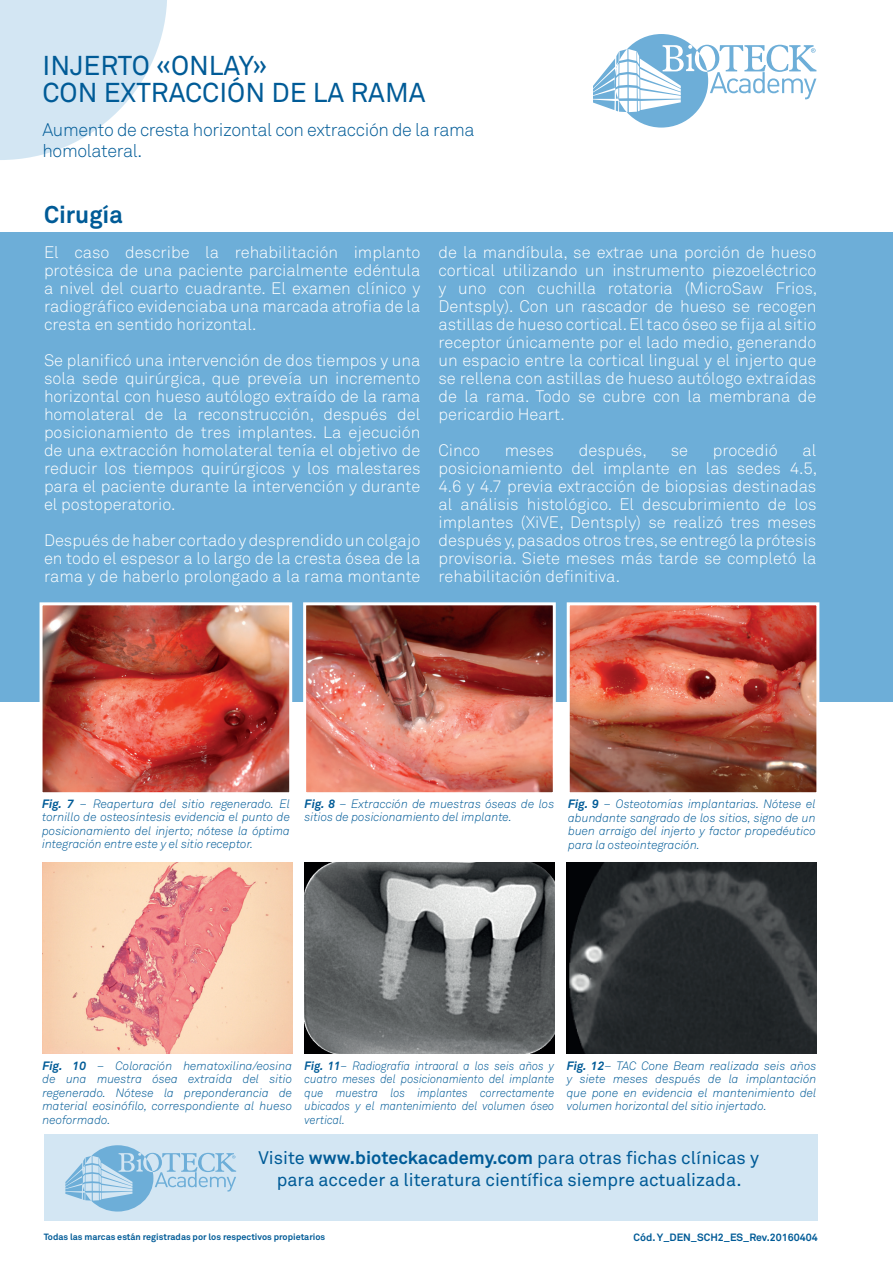
<style>
.page{position:relative;width:893px;height:1263px;background:#fff}
.page>*{position:absolute;margin:0;border:0;box-sizing:border-box;transform-origin:0 0}
.t1{font:27px/27px "Akkurat Pro";color:#005b97}
.t2{font:700 24px "Akkurat Pro";color:#005b97}
.t3{font:18px/21.6px "Akkurat Pro";color:#005b97;text-align:center}
.t4{font:18px/21px "Akkurat Light Pro";letter-spacing:-.02em;color:#005b97}
.t5{font:16.5px/18px "Akkurat Light Pro";color:#fff;text-align:justify}
.t6{font:italic 12px/13.5px "Akkurat Light Pro";color:#005b97;text-align:justify}
.t7{font:italic 12px/13.5px "Akkurat Light Pro";color:#005b97;text-align:justify;scale:.94 1}
.t8{font:700 10.5px "Akkurat Pro";color:#005b97}
.t9{font:700 9px "Akkurat Pro";color:#005b97}
.s1{font-family:"Akkurat Pro";font-weight:700}
.s2{font-weight:700}
</style>
<div class="page">
<svg style="left:0;top:0;width:167px;height:160px"></svg>
<svg style="left:593px;top:34px;width:223px;height:94px"></svg>
<div style="left:0;top:232px;width:893px;height:470px;background:#6daed8"></div>
<img style="left:44px;top:606px;width:244px;height:185px">
<div style="left:40px;top:602px;width:252px;height:193px;border:3px solid #fff"></div>
<img style="left:43px;top:862px;width:249px;height:191px">
<img style="left:305px;top:862px;width:249px;height:191px">
<img style="left:307px;top:606px;width:245px;height:185px">
<div style="left:303px;top:602px;width:253px;height:193px;border:3px solid #fff"></div>
<img style="left:571px;top:606px;width:244px;height:185px">
<div style="left:567px;top:602px;width:252px;height:193px;border:3px solid #fff"></div>
<img style="left:567px;top:862px;width:249px;height:191px">
<div style="left:44px;top:1134px;width:774px;height:86px;background:#d3e6f3"></div>
<svg style="left:65px;top:1145px;width:171px;height:66px"></svg>
<h1 class="t1" style="left:43px;top:53px;width:385px">INJERTO «ONLAY»<br>CON EXTRACCIÓN DE LA RAMA</h1>
<p class="t4" style="left:43px;top:119px;width:434px">Aumento de cresta horizontal con extracción de la rama homolateral.</p>
<h2 class="t2" style="left:44px;top:200px;width:80px">Cirugía</h2>
<p class="t5" style="left:44px;top:243px;width:378px">El caso describe la rehabilitación implanto protésica de una paciente parcialmente edéntula a nivel del cuarto cuadrante. El examen clínico y radiográfico evidenciaba una marcada atrofia de la cresta en sentido horizontal.</p>
<p class="t5" style="left:44px;top:351px;width:378px">Se planificó una intervención de dos tiempos y una sola sede quirúrgica, que preveía un incremento horizontal con hueso autólogo extraído de la rama homolateral de la reconstrucción, después del posicionamiento de tres implantes. La ejecución de una extracción homolateral tenía el objetivo de reducir los tiempos quirúrgicos y los malestares para el paciente durante la intervención y durante el postoperatorio.</p>
<p class="t5" style="left:44px;top:531px;width:378px">Después de haber cortado y desprendido un colgajo en todo el espesor a lo largo de la cresta ósea de la rama y de haberlo prolongado a la rama montante</p>
<p class="t5" style="left:438px;top:243px;width:380px">de la mandíbula, se extrae una porción de hueso cortical utilizando un instrumento piezoeléctrico y uno con cuchilla rotatoria (MicroSaw Frios, Dentsply). Con un rascador de hueso se recogen astillas de hueso cortical. El taco óseo se fija al sitio receptor únicamente por el lado medio, generando un espacio entre la cortical lingual y el injerto que se rellena con astillas de hueso autólogo extraídas de la rama. Todo se cubre con la membrana de pericardio Heart.</p>
<p class="t5" style="left:438px;top:441px;width:43px">Cinco</p>
<p class="t5" style="left:505px;top:441px;width:51px">meses</p>
<p class="t5" style="left:579px;top:441px;width:69px">después,</p>
<p class="t5" style="left:671px;top:441px;width:19px">se</p>
<p class="t5" style="left:713px;top:441px;width:66px">procedió</p>
<p class="t5" style="left:438px;top:441px;width:380px;text-indent:364px">al posicionamiento del implante en las sedes 4.5, 4.6 y 4.7 previa extracción de biopsias destinadas al análisis histológico. El descubrimiento de los implantes (XiVE, Dentsply) se realizó tres meses después y, pasados otros tres, se entregó la prótesis provisoria. Siete meses más tarde se completó la rehabilitación definitiva.</p>
<p class="t6" style="left:42px;top:797px;width:249px"><span class="s1">Fig. 7</span> – Reapertura del sitio regenerado. El tornillo de osteosíntesis evidencia el punto de posicionamiento del injerto; nótese la óptima integración entre este y el sitio receptor.</p>
<p class="t6" style="left:305px;top:797px;width:251px"><span class="s1">Fig. 8</span> – Extracción de muestras óseas de los sitios de posicionamiento del implante.</p>
<p class="t6" style="left:568px;top:797px;width:249px"><span class="s1">Fig. 9</span> – Osteotomías implantarias. Nótese el abundante sangrado de los sitios, signo de un buen arraigo del injerto y factor propedéutico para la osteointegración.</p>
<p class="t6" style="left:43px;top:1059px;width:251px"><span class="s1">Fig. 10</span> – Coloración hematoxilina/eosina de una muestra ósea extraída del sitio regenerado. Nótese la preponderancia de material eosinófilo, correspondiente al hueso neoformado.</p>
<p class="t7" style="left:305px;top:1059px;width:267px"><span class="s1">Fig. 11</span>– Radiografía intraoral a los seis años y cuatro meses del posicionamiento del implante que muestra los implantes correctamente ubicados y el mantenimiento del volumen óseo vertical.</p>
<p class="t6" style="left:567px;top:1059px;width:251px"><span class="s1">Fig. 12</span>– TAC Cone Beam realizada seis años y siete meses después de la implantación que pone en evidencia el mantenimiento del volumen horizontal del sitio injertado.</p>
<p class="t3" style="left:259px;top:1147px;width:502px">Visite <span class="s2">www.bioteckacademy.com</span> para otras fichas clínicas y para acceder a literatura científica siempre actualizada.</p>
<p class="t9" style="left:44px;top:1231px;width:283px">Todas las marcas están registradas por los respectivos propietarios</p>
<p class="t8" style="left:633px;top:1231px;width:186px">Cód. Y_DEN_SCH2_ES_Rev.20160404</p>
</div>
